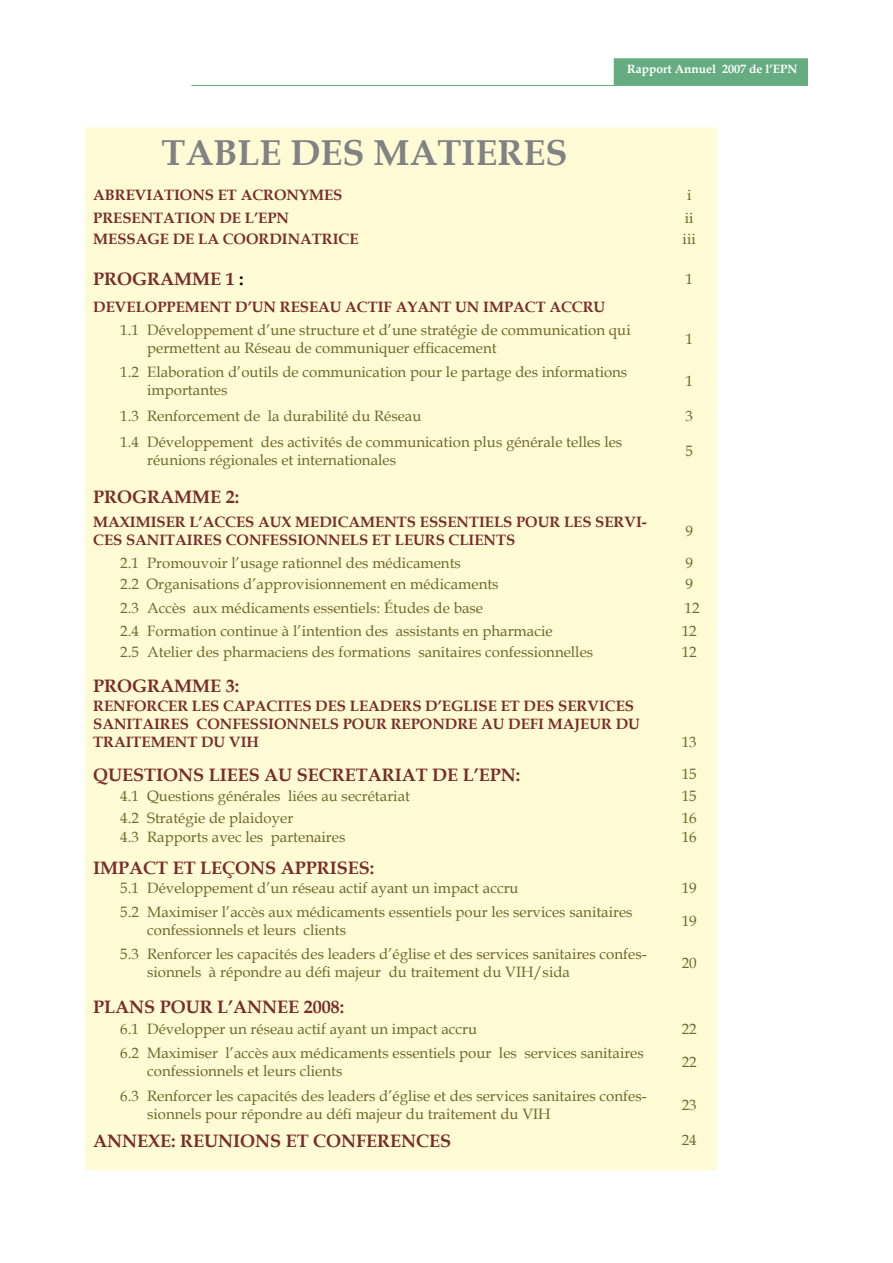
<style>
.page{position:relative;width:893px;height:1263px;background:#fff}
.page>*{position:absolute;margin:0;border:0;box-sizing:border-box;transform-origin:0 0}
.t1{font:700 36px "Book Antiqua";color:#808284}
.t2{font:700 18px "Book Antiqua";color:#792c2a}
.t3{font:15px/18px "Book Antiqua";color:#6e682c}
.t4{font:700 15px/18px "Book Antiqua";color:#792c2a}
.t5{font:700 12px "Book Antiqua";color:#fff}
.s1{color:#000}
</style>
<div class="page">
<hr style="left:191px;top:85px;width:617px;height:1px;background:#65ad81">
<div style="left:614px;top:59px;width:193px;height:25px;background:#65ad81"></div>
<div style="left:614px;top:58px;width:194px;height:27px;border:2px solid #65ad81"></div>
<div style="left:85px;top:128px;width:631px;height:1041px;background:#fffbd5"></div>
<p class="t5" style="left:627px;top:61px;width:172px">Rapport Annuel 2007 de l’EPN</p>
<h1 class="t1" style="left:162px;top:128px;width:408px">TABLE DES MATIERES</h1>
<p class="t4" style="left:93px;top:186px;width:251px">ABREVIATIONS ET ACRONYMES</p>
<p class="t3" style="left:687px;top:186px;width:6px">i</p>
<p class="t4" style="left:93px;top:209px;width:197px">PRESENTATION DE L’EPN</p>
<p class="t3" style="left:685px;top:209px;width:10px">ii</p>
<p class="t4" style="left:93px;top:230px;width:267px">MESSAGE DE LA COORDINATRICE</p>
<p class="t3" style="left:683px;top:230px;width:15px">iii</p>
<p class="t2" style="left:93px;top:267px;width:152px">PROGRAMME 1 <span class="s1">:</span></p>
<p class="t3" style="left:685px;top:270px;width:9px">1</p>
<p class="t4" style="left:93px;top:298px;width:514px">DEVELOPPEMENT D’UN RESEAU ACTIF AYANT UN IMPACT ACCRU</p>
<p class="t3" style="left:147px;top:321px;width:485px;text-indent:-27px">1.1 Développement d’une structure et d’une stratégie de communication qui permettent au Réseau de communiquer efficacement</p>
<p class="t3" style="left:685px;top:330px;width:9px">1</p>
<p class="t3" style="left:147px;top:363px;width:482px;text-indent:-27px">1.2 Elaboration d’outils de communication pour le partage des informations importantes</p>
<p class="t3" style="left:685px;top:372px;width:9px">1</p>
<p class="t3" style="left:120px;top:406px;width:303px">1.3 Renforcement de la durabilité du Réseau</p>
<p class="t3" style="left:685px;top:406px;width:9px">3</p>
<p class="t3" style="left:147px;top:432px;width:477px;text-indent:-27px">1.4 Développement des activités de communication plus générale telles les réunions régionales et internationales</p>
<p class="t3" style="left:685px;top:441px;width:9px">5</p>
<p class="t2" style="left:93px;top:485px;width:147px">PROGRAMME 2:</p>
<p class="t4" style="left:93px;top:512px;width:555px">MAXIMISER L’ACCES AUX MEDICAMENTS ESSENTIELS POUR LES SERVI-<br>CES SANITAIRES CONFESSIONNELS ET LEURS CLIENTS</p>
<p class="t3" style="left:685px;top:521px;width:9px">9</p>
<p class="t3" style="left:120px;top:553px;width:342px">2.1 Promouvoir l’usage rationnel des médicaments</p>
<p class="t3" style="left:685px;top:553px;width:9px">9</p>
<p class="t3" style="left:120px;top:575px;width:380px">2.2 Organisations d’approvisionnement en médicaments</p>
<p class="t3" style="left:685px;top:575px;width:9px">9</p>
<p class="t3" style="left:120px;top:598px;width:364px">2.3 Accès aux médicaments essentiels: Études de base</p>
<p class="t3" style="left:685px;top:598px;width:16px">12</p>
<p class="t3" style="left:120px;top:622px;width:434px">2.4 Formation continue à l’intention des assistants en pharmacie</p>
<p class="t3" style="left:682px;top:622px;width:16px">12</p>
<p class="t3" style="left:120px;top:643px;width:474px">2.5 Atelier des pharmaciens des formations sanitaires confessionnelles</p>
<p class="t3" style="left:682px;top:643px;width:16px">12</p>
<p class="t2" style="left:93px;top:673px;width:147px">PROGRAMME 3:</p>
<p class="t4" style="left:93px;top:697px;width:548px">RENFORCER LES CAPACITES DES LEADERS D’EGLISE ET DES SERVICES<br>SANITAIRES CONFESSIONNELS POUR REPONDRE AU DEFI MAJEUR DU<br>TRAITEMENT DU VIH</p>
<p class="t3" style="left:682px;top:733px;width:16px">13</p>
<p class="t2" style="left:93px;top:762px;width:428px">QUESTIONS LIEES AU SECRETARIAT DE L’EPN:</p>
<p class="t3" style="left:682px;top:765px;width:16px">15</p>
<p class="t3" style="left:120px;top:787px;width:291px">4.1 Questions générales liées au secrétariat</p>
<p class="t3" style="left:682px;top:787px;width:16px">15</p>
<p class="t3" style="left:120px;top:809px;width:175px">4.2 Stratégie de plaidoyer</p>
<p class="t3" style="left:682px;top:809px;width:16px">16</p>
<p class="t3" style="left:120px;top:827px;width:227px">4.3 Rapports avec les partenaires</p>
<p class="t3" style="left:682px;top:827px;width:16px">16</p>
<p class="t2" style="left:93px;top:856px;width:282px">IMPACT ET LEÇONS APPRISES:</p>
<p class="t3" style="left:120px;top:879px;width:400px">5.1 Développement d’un réseau actif ayant un impact accru</p>
<p class="t3" style="left:682px;top:879px;width:16px">19</p>
<p class="t3" style="left:147px;top:902px;width:487px;text-indent:-27px">5.2 Maximiser l’accès aux médicaments essentiels pour les services sanitaires confessionnels et leurs clients</p>
<p class="t3" style="left:682px;top:911px;width:16px">19</p>
<p class="t3" style="left:147px;top:944px;width:501px;text-indent:-27px">5.3 Renforcer les capacités des leaders d’église et des services sanitaires confes&shy;sionnels à répondre au défi majeur du traitement du VIH/sida</p>
<p class="t3" style="left:682px;top:953px;width:16px">20</p>
<p class="t2" style="left:93px;top:994px;width:252px">PLANS POUR L’ANNEE 2008:</p>
<p class="t3" style="left:120px;top:1019px;width:358px">6.1 Développer un réseau actif ayant un impact accru</p>
<p class="t3" style="left:682px;top:1019px;width:16px">22</p>
<p class="t3" style="left:147px;top:1044px;width:498px;text-indent:-27px">6.2 Maximiser l’accès aux médicaments essentiels pour les services sanitaires confessionnels et leurs clients</p>
<p class="t3" style="left:682px;top:1053px;width:16px">22</p>
<p class="t3" style="left:147px;top:1086px;width:501px;text-indent:-27px">6.3 Renforcer les capacités des leaders d’église et des services sanitaires confes&shy;sionnels pour répondre au défi majeur du traitement du VIH</p>
<p class="t3" style="left:682px;top:1095px;width:16px">23</p>
<p class="t2" style="left:93px;top:1128px;width:359px">ANNEXE: REUNIONS ET CONFERENCES</p>
<p class="t3" style="left:682px;top:1131px;width:16px">24</p>
</div>
